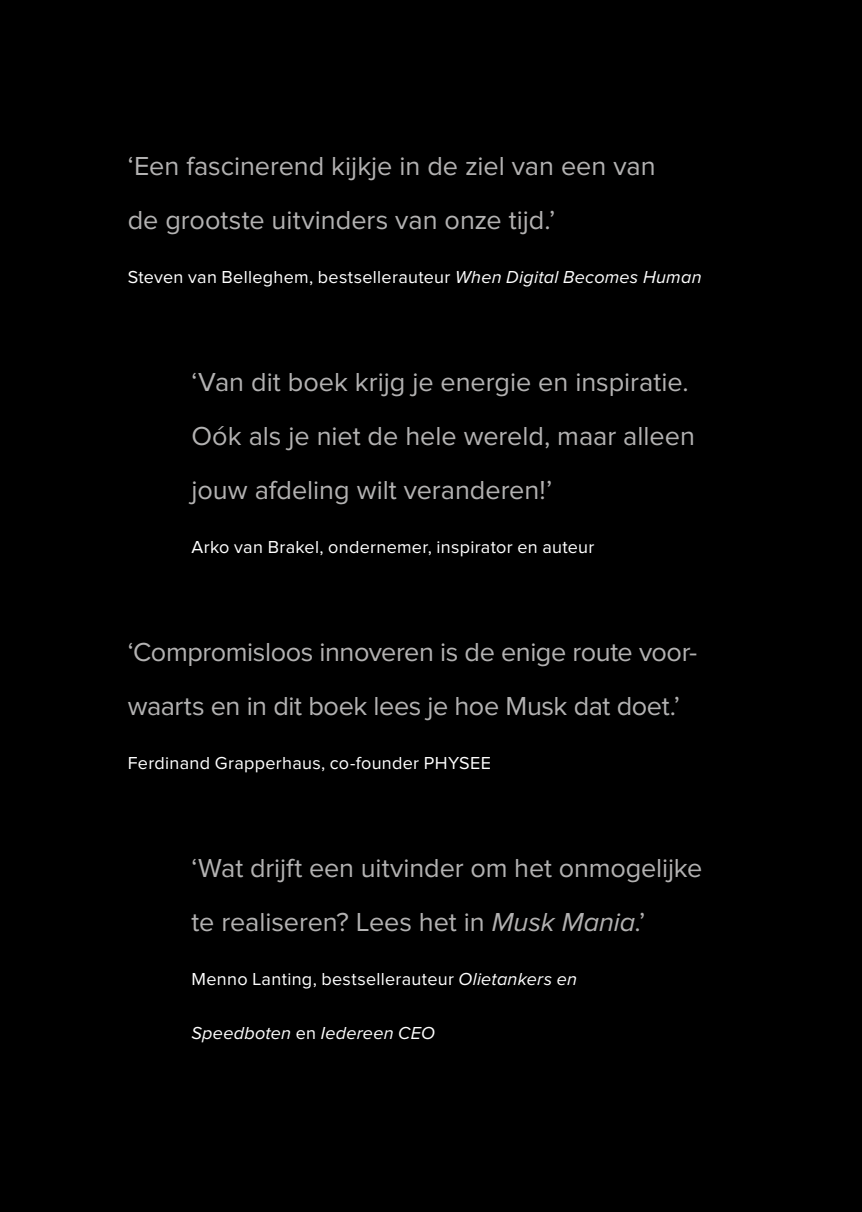
<style>
.page{position:relative;width:862px;height:1212px;background:#fff}
.page>*{position:absolute;margin:0;border:0;box-sizing:border-box;transform-origin:0 0}
.t1{font:27px/54px "Proxima Nova";letter-spacing:-.005em;color:#b3b2b2}
.t2{font:18px "Proxima Nova";letter-spacing:.015em;color:#fff}
.t3{font:italic 18px "Proxima Nova";letter-spacing:.015em;color:#fff}
.s1{font-style:italic}
.s2{font-style:normal}
</style>
<div class="page">
<div style="left:0;top:0;width:861px;height:1212px;background:#000"></div>
<p class="t1" style="left:128px;top:140px;width:529px">‘Een fascinerend kijkje in de ziel van een van de grootste uitvinders van onze tijd.’</p>
<p class="t2" style="left:128px;top:269px;width:575px">Steven van Belleghem, bestsellerauteur <span class="s1">When Digital Becomes Human</span></p>
<p class="t1" style="left:191px;top:356px;width:504px">‘Van dit boek krijg je energie en inspiratie.<br>Oók als je niet de hele wereld, maar alleen jouw afdeling wilt veranderen!’</p>
<p class="t2" style="left:191px;top:539px;width:404px">Arko van Brakel, ondernemer, inspirator en auteur</p>
<p class="t1" style="left:128px;top:626px;width:570px">‘Compromisloos innoveren is de enige route voor&shy;waarts en in dit boek lees je hoe Musk dat doet.’</p>
<p class="t2" style="left:128px;top:755px;width:365px">Ferdinand Grapperhaus, co-founder PHYSEE</p>
<p class="t1" style="left:191px;top:842px;width:512px">‘Wat drijft een uitvinder om het onmogelijke te realiseren? Lees het in <span class="s1">Musk Mania</span>.’</p>
<p class="t2" style="left:191px;top:971px;width:387px">Menno Lanting, bestsellerauteur <span class="s1">Olietankers en</span></p>
<p class="t3" style="left:191px;top:1025px;width:245px">Speedboten <span class="s2">en</span> Iedereen CEO</p>
</div>
